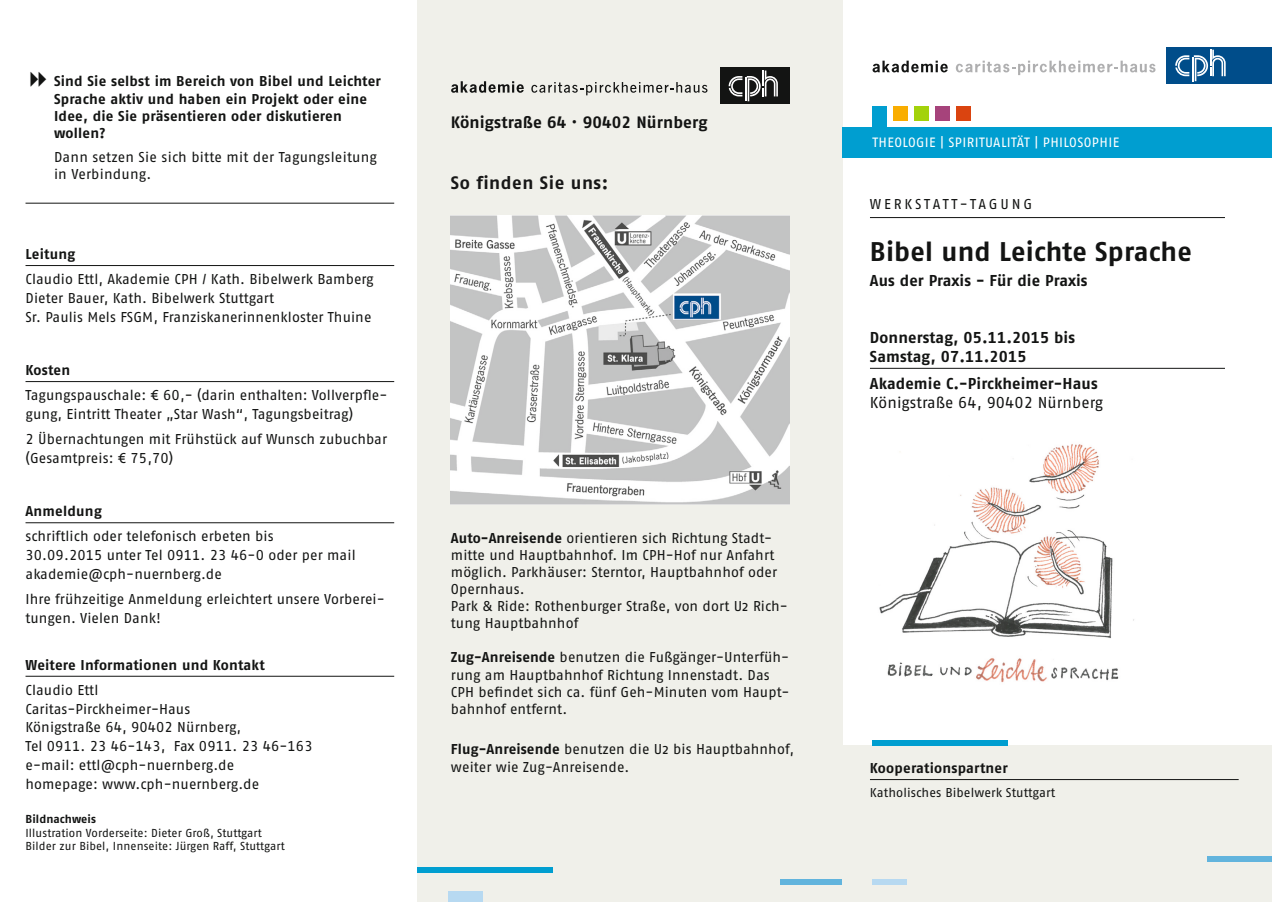
<style>
.page{position:relative;width:1272px;height:902px;background:#fff}
.page>*{position:absolute;margin:0;border:0;box-sizing:border-box;transform-origin:0 0}
.Titel-Veranstaltungs{font:27px "Fago No Bold Tf";letter-spacing:.01em;color:#131413}
.Titel-Rubrik{font:18px "Fago No Bold Tf";letter-spacing:.03em;color:#171717}
.copy{font:16.5px "Fago No Bold Tf";letter-spacing:.01em;color:#131413}
.Titel_Unterzeile_fet{font:15.75px/18.8px "Fago No Bold Tf";letter-spacing:.005em;color:#131413}
.copy_Linie_unten{font:15.75px/18.8px "Fago No Bold Tf";letter-spacing:.01em;color:#131413}
.copy-2{font:14.25px/18.8px "Fago No Regular Tf";letter-spacing:.005em;color:#131413}
.Titel{font:14.25px/17.1px "Fago No";letter-spacing:.01em;color:#131413}
.copy_Linie_unten-2{font:14.25px/17.1px "Fago No Bold Tf";letter-spacing:.015em;color:#131413}
.copy-3{font:14.25px/18.8px "Fago No";letter-spacing:.005em;color:#131413}
.copy_Linie_unten-3{font:14.25px/17.1px "Fago No Regular Tf";letter-spacing:.01em;color:#131413}
.Titel-Veranstaltungs-2{font:14.25px "Fago No";letter-spacing:.2em;color:#131413}
.t1{font:13.5px "Fago OT";letter-spacing:.03em;color:#fff}
.copy-4{font:12.75px "Fago No Regular Tf";letter-spacing:.005em;color:#131413}
.copy-5{font:11.55px/13.8px "Fago No Regular Tf";letter-spacing:.005em;color:#131413}
.s1{font-family:"Fago No Bold Tf"}
.s2{font-family:"Fago No Regular Tf"}
</style>
<div class="page">
<div style="left:417px;top:0;width:425px;height:901px;background:#f0f0ea"></div>
<div style="left:842px;top:745px;width:429px;height:156px;background:#f0f0ea"></div>
<svg style="left:872px;top:61px;width:75px;height:11px"></svg>
<svg style="left:955px;top:61px;width:200px;height:14px"></svg>
<div style="left:1166px;top:47px;width:105px;height:37px;background:#004d8a"></div>
<svg style="left:1175px;top:50px;width:50px;height:31px"></svg>
<div style="left:417px;top:866px;width:135px;height:6px;background:#009ed0"></div>
<div style="left:842px;top:127px;width:429px;height:31px;background:#009ed0"></div>
<div style="left:872px;top:879px;width:34px;height:6px;background:#b7d9f1"></div>
<div style="left:449px;top:891px;width:34px;height:10px;background:#b7d9f1"></div>
<div style="left:872px;top:739px;width:136px;height:6px;background:#009ed0"></div>
<div style="left:872px;top:106px;width:15px;height:30px;background:#009ed0"></div>
<div style="left:914px;top:106px;width:15px;height:14px;background:#a3d20b"></div>
<div style="left:893px;top:106px;width:15px;height:14px;background:#f9ad00"></div>
<div style="left:935px;top:106px;width:15px;height:14px;background:#a6437b"></div>
<div style="left:1206px;top:856px;width:65px;height:5px;background:#62b4dd"></div>
<div style="left:780px;top:879px;width:62px;height:6px;background:#62b4dd"></div>
<div style="left:956px;top:106px;width:14px;height:14px;background:#da4410"></div>
<hr style="left:870px;top:217px;width:354px;height:1px;background:#131413">
<hr style="left:870px;top:368px;width:354px;height:1px;background:#131413">
<hr style="left:870px;top:779px;width:368px;height:1px;background:#131413">
<img style="left:879px;top:444px;width:255px;height:239px">
<hr style="left:26px;top:203px;width:368px;height:1px;background:#131413">
<hr style="left:26px;top:265px;width:368px;height:1px;background:#131413">
<hr style="left:26px;top:381px;width:368px;height:1px;background:#131413">
<hr style="left:26px;top:522px;width:368px;height:1px;background:#131413">
<hr style="left:26px;top:676px;width:368px;height:1px;background:#131413">
<img style="left:451px;top:216px;width:338px;height:288px">
<svg style="left:451px;top:81px;width:73px;height:12px"></svg>
<svg style="left:531px;top:82px;width:176px;height:13px"></svg>
<div style="left:720px;top:68px;width:70px;height:36px;background:#131413"></div>
<svg style="left:728px;top:71px;width:49px;height:30px"></svg>
<p class="copy_Linie_unten-2" style="left:54px;top:73px;width:328px">Sind Sie selbst im Bereich von Bibel und Leichter Sprache aktiv und haben ein Projekt oder eine Idee, die Sie präsentieren oder diskutieren wollen?</p>
<p class="copy_Linie_unten-3" style="left:54px;top:149px;width:324px">Dann setzen Sie sich bitte mit der Tagungsleitung in Verbindung.</p>
<p class="copy_Linie_unten-2" style="left:26px;top:245px;width:51px">Leitung</p>
<p class="copy-3" style="left:26px;top:269px;width:350px">Claudio Ettl, Akademie CPH / Kath. Bibelwerk Bamberg<br>Dieter Bauer, Kath. Bibelwerk Stuttgart<br>Sr. Paulis Mels FSGM, Franziskanerinnenkloster Thuine</p>
<p class="copy_Linie_unten-2" style="left:26px;top:361px;width:46px">Kosten</p>
<p class="copy-2" style="left:26px;top:385px;width:363px">Tagungspauschale: € 60,- (darin enthalten: Vollverpfle&shy;gung, Eintritt Theater „Star Wash“, Tagungsbeitrag)</p>
<p class="copy-2" style="left:26px;top:429px;width:363px">2 Übernachtungen mit Frühstück auf Wunsch zubuchbar (Gesamtpreis: € 75,70)</p>
<p class="copy_Linie_unten-2" style="left:26px;top:502px;width:78px">Anmeldung</p>
<p class="copy-2" style="left:26px;top:527px;width:331px">schriftlich oder telefonisch erbeten bis<br>30.09.2015 unter Tel 0911. 23 46-0 oder per mail akademie@cph-nuernberg.de</p>
<p class="copy-2" style="left:26px;top:589px;width:361px">Ihre frühzeitige Anmeldung erleichtert unsere Vorberei&shy;tungen. Vielen Dank!</p>
<p class="copy_Linie_unten-2" style="left:26px;top:656px;width:241px">Weitere Informationen und Kontakt</p>
<p class="copy-2" style="left:26px;top:680px;width:288px">Claudio Ettl<br>Caritas-Pirckheimer-Haus<br>Königstraße 64, 90402 Nürnberg,<br>Tel 0911. 23 46-143, Fax 0911. 23 46-163 e-mail: ettl@cph-nuernberg.de<br>homepage: www.cph-nuernberg.de</p>
<p class="copy-5" style="left:26px;top:811px;width:261px"><span class="s1">Bildnachweis<br></span>Illustration Vorderseite: Dieter Groß, Stuttgart<br>Bilder zur Bibel, Innenseite: Jürgen Raff, Stuttgart</p>
<p class="copy" style="left:451px;top:112px;width:258px">Königstraße 64 · 90402 Nürnberg</p>
<p class="Titel-Rubrik" style="left:451px;top:172px;width:159px">So finden Sie uns:</p>
<p class="Titel" style="left:451px;top:529px;width:338px"><span class="s1">Auto-Anreisende</span> orientieren sich Richtung Stadt&shy;mitte und Hauptbahnhof. Im CPH-Hof nur Anfahrt möglich. Parkhäuser: Sterntor, Hauptbahnhof oder Opernhaus.<br>Park &amp; Ride: Rothenburger Straße, von dort U2 Rich&shy;tung Hauptbahnhof</p>
<p class="Titel" style="left:451px;top:648px;width:340px"><span class="s1">Zug-Anreisende</span> benutzen die Fußgänger-Unterfüh&shy;rung am Hauptbahnhof Richtung Innenstadt. Das CPH befindet sich ca. fünf Geh-Minuten vom Haupt&shy;bahnhof entfernt.</p>
<p class="Titel" style="left:451px;top:740px;width:344px"><span class="s1">Flug-Anreisende</span> benutzen die U2 bis Hauptbahnhof, weiter wie Zug-Anreisende.</p>
<p class="t1" style="left:872px;top:134px;width:248px">THEOLOGIE | SPIRITUALITÄT | PHILOSOPHIE</p>
<p class="Titel-Veranstaltungs-2" style="left:870px;top:196px;width:164px">WERKSTATT-TAGUNG</p>
<p class="Titel-Veranstaltungs" style="left:870px;top:236px;width:323px">Bibel und Leichte Sprache</p>
<p class="Titel_Unterzeile_fet" style="left:870px;top:271px;width:219px">Aus der Praxis - Für die Praxis</p>
<p class="copy_Linie_unten" style="left:870px;top:328px;width:207px">Donnerstag, 05.11.2015 bis<br>Samstag, 07.11.2015</p>
<p class="Titel_Unterzeile_fet" style="left:870px;top:374px;width:235px">Akademie C.-Pirckheimer-Haus<br><span class="s2">Königstraße 64, 90402 Nürnberg</span></p>
<p class="copy_Linie_unten-2" style="left:870px;top:759px;width:139px">Kooperationspartner</p>
<p class="copy-4" style="left:870px;top:784px;width:187px">Katholisches Bibelwerk Stuttgart</p>
</div>
